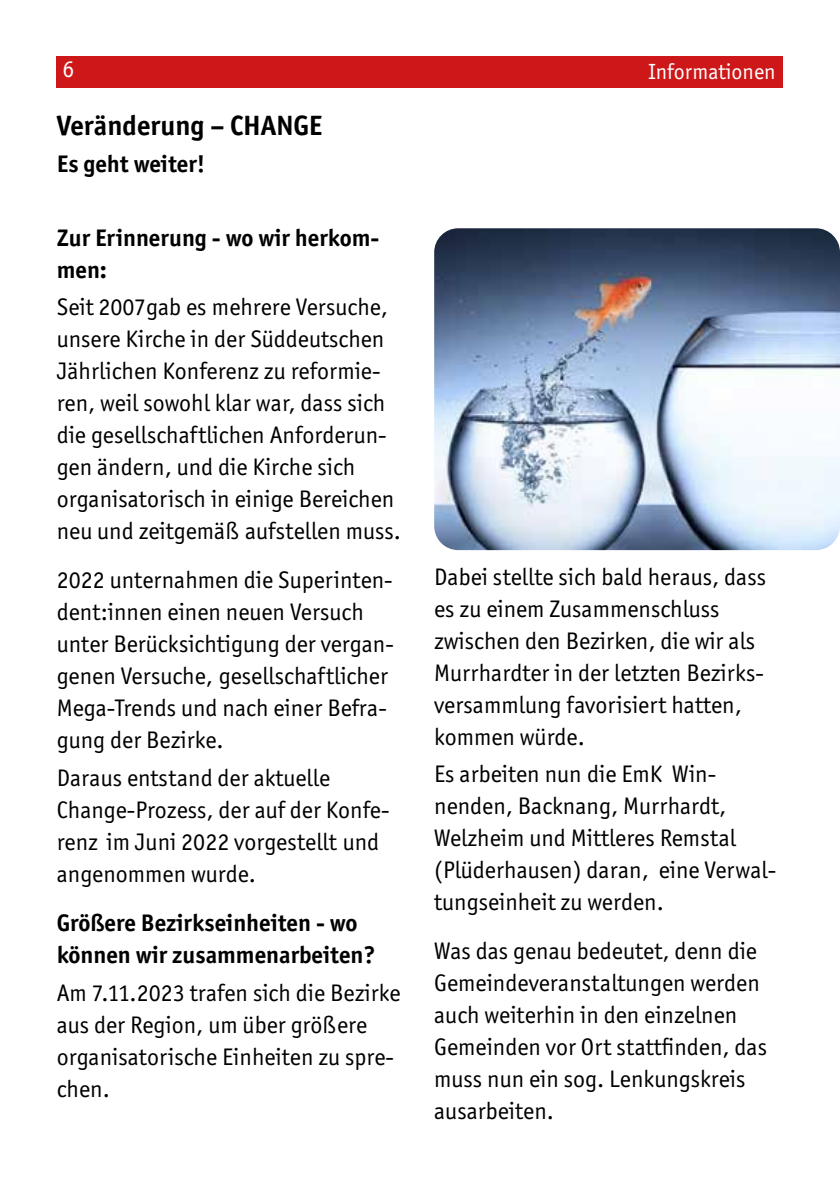
<style>
.page{position:relative;width:840px;height:1191px;background:#fff}
.page>*{position:absolute;margin:0;border:0;box-sizing:border-box;transform-origin:0 0}
.t1{font:700 28px "Officina Sans ITC Std";color:#000}
.t2{font:24px/32px "Officina Sans ITC Std";color:#000}
.t3{font:700 24px/32px "Officina Sans ITC Std";color:#000}
.t4{font:24px "Officina Sans ITC Std";color:#fff}
.t5{font:22px "Officina Sans ITC Std";color:#fff}
</style>
<div class="page">
<div style="left:57px;top:57px;width:725px;height:31px;background:#cd1719"></div>
<img style="left:434px;top:228px;width:405px;height:322px">
<p class="t4" style="left:62px;top:55px;width:13px">6</p>
<p class="t5" style="left:648px;top:59px;width:129px">Informationen</p>
<p class="t1" style="left:57px;top:108px;width:267px">Veränderung – CHANGE</p>
<p class="t3" style="left:57px;top:148px;width:150px">Es geht weiter!</p>
<p class="t3" style="left:57px;top:221px;width:324px">Zur Erinnerung - wo wir herkom&shy;men:</p>
<p class="t2" style="left:57px;top:291px;width:345px">Seit 2007gab es mehrere Versuche, unsere Kirche in der Süddeutschen Jährlichen Konferenz zu reformie&shy;ren, weil sowohl klar war, dass sich die gesellschaftlichen Anforderun&shy;gen ändern, und die Kirche sich organisatorisch in einige Bereichen neu und zeitgemäß aufstellen muss.</p>
<p class="t2" style="left:57px;top:564px;width:338px">2022 unternahmen die Superinten&shy;dent:innen einen neuen Versuch unter Berücksichtigung der vergan&shy;genen Versuche, gesellschaftlicher<br>Mega-Trends und nach einer Befra&shy;gung der Bezirke.</p>
<p class="t2" style="left:57px;top:762px;width:334px">Daraus entstand der aktuelle<br>Change-Prozess, der auf der Konfe&shy;renz im Juni 2022 vorgestellt und angenommen wurde.</p>
<p class="t3" style="left:57px;top:906px;width:320px">Größere Bezirkseinheiten - wo können wir zusammenarbeiten?</p>
<p class="t2" style="left:57px;top:976px;width:345px">Am 7.11.2023 trafen sich die Bezirke aus der Region, um über größere organisatorische Einheiten zu spre&shy;chen.</p>
<p class="t2" style="left:434px;top:560px;width:333px">Dabei stellte sich bald heraus, dass es zu einem Zusammenschluss zwischen den Bezirken, die wir als<br>Murrhardter in der letzten Bezirks&shy;versammlung favorisiert hatten, kommen würde.</p>
<p class="t2" style="left:434px;top:758px;width:343px">Es arbeiten nun die EmK Win&shy;nenden, Backnang, Murrhardt,<br>Welzheim und Mittleres Remstal (Plüderhausen) daran, eine Verwal&shy;tungseinheit zu werden.</p>
<p class="t2" style="left:434px;top:935px;width:334px">Was das genau bedeutet, denn die<br>Gemeindeveranstaltungen werden auch weiterhin in den einzelnen<br>Gemeinden vor Ort stattfinden, das muss nun ein sog. Lenkungskreis ausarbeiten.</p>
</div>
